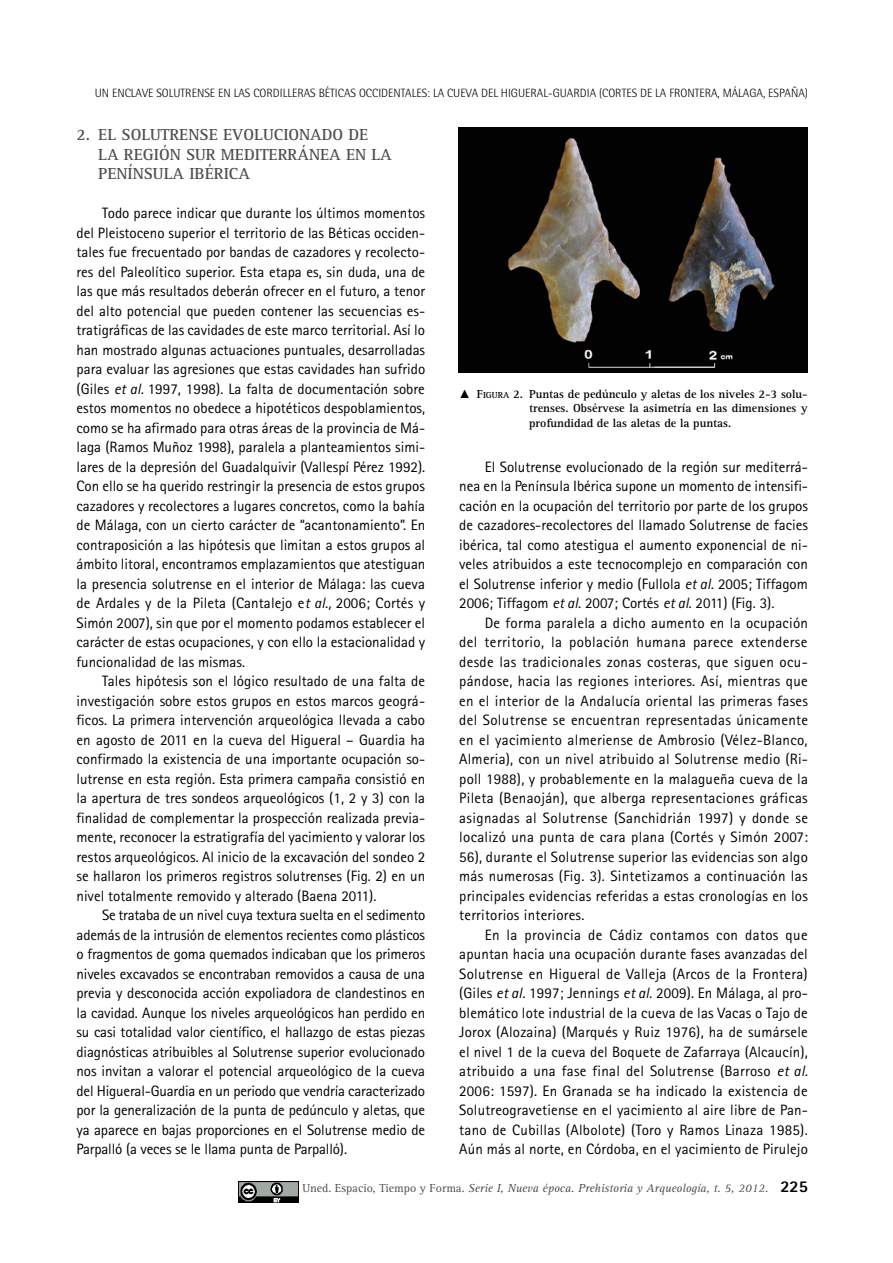
<style>
.page{position:relative;width:893px;height:1263px;background:#fff}
.page>*{position:absolute;margin:0;border:0;box-sizing:border-box;transform-origin:0 0}
._01_LADILLO{font:700 16.5px/19.5px "Rotis Serif Std";color:#514f4d}
.PARRAFO{font:15px/19.5px "Rotis Sans Serif Std";color:#000;text-align:justify}
.PIE_FOTO{font:700 12px/14.2px "Rotis Serif Std";color:#000;text-align:justify}
.t1{font:300 12px "Rotis Semi Sans Std";color:#000}
.t2{font:italic 12px "Rotis Serif Std";color:#514f4d}
.s1{font-style:italic}
.s2{font-family:"Times New Roman";font-weight:400}
.s3{font-style:inherit}
.s4{font-size:9px}
.s5{font-style:normal}
.s6{font-family:"Rotis Sans Serif Std";font-weight:800;font-style:normal;font-size:16.5px;color:#000}
</style>
<div class="page">
<img style="left:238px;top:1181px;width:61px;height:21px">
<img style="left:459px;top:127px;width:349px;height:246px">
<p class="t1" style="left:95px;top:86px;width:715px">UN ENCLAVE SOLUTRENSE EN LAS CORDILLERAS BÉTICAS OCCIDENTALES: LA CUEVA DEL HIGUERAL-GUARDIA (CORTES DE LA FRONTERA, MÁLAGA, ESPAÑA)</p>
<p class="_01_LADILLO" style="left:98px;top:125px;width:295px;text-indent:-22px">2. EL SOLUTRENSE EVOLUCIONADO DE<br>LA REGIÓN SUR MEDITERRÁNEA EN LA<br>PENÍNSULA IBÉRICA</p>
<p class="PARRAFO" style="left:77px;top:203px;width:350px;text-indent:26px">Todo parece indicar que durante los últimos momentos del Pleistoceno superior el territorio de las Béticas occiden&shy;tales fue frecuentado por bandas de cazadores y recolecto&shy;res del Paleolítico superior. Esta etapa es, sin duda, una de las que más resultados deberán ofrecer en el futuro, a tenor del alto potencial que pueden contener las secuencias es&shy;tratigráficas de las cavidades de este marco territorial. Así lo han mostrado algunas actuaciones puntuales, desarrolladas para evaluar las agresiones que estas cavidades han sufrido (Giles <span class="s1">et al.</span> 1997, 1998). La falta de documentación sobre estos momentos no obedece a hipotéticos despoblamientos, como se ha afirmado para otras áreas de la provincia de Má&shy;laga (Ramos Muñoz 1998), paralela a planteamientos simi&shy;lares de la depresión del Guadalquivir (Vallespí Pérez 1992).<br>Con ello se ha querido restringir la presencia de estos grupos cazadores y recolectores a lugares concretos, como la bahía de Málaga, con un cierto carácter de “acantonamiento”. En contraposición a las hipótesis que limitan a estos grupos al ámbito litoral, encontramos emplazamientos que atestiguan la presencia solutrense en el interior de Málaga: las cueva de Ardales y de la Pileta (Cantalejo e<span class="s1">t al.,</span> 2006; Cortés y Simón 2007), sin que por el momento podamos establecer el carácter de estas ocupaciones, y con ello la estacionalidad y funcionalidad de las mismas.</p>
<p class="PARRAFO" style="left:77px;top:671px;width:350px;text-indent:26px">Tales hipótesis son el lógico resultado de una falta de investigación sobre estos grupos en estos marcos geográ&shy;ficos. La primera intervención arqueológica llevada a cabo en agosto de 2011 en la cueva del Higueral – Guardia ha confirmado la existencia de una importante ocupación so&shy;lutrense en esta región. Esta primera campaña consistió en la apertura de tres sondeos arqueológicos (1, 2 y 3) con la finalidad de complementar la prospección realizada previa&shy;mente, reconocer la estratigrafía del yacimiento y valorar los restos arqueológicos. Al inicio de la excavación del sondeo 2 se hallaron los primeros registros solutrenses (Fig. 2) en un nivel totalmente removido y alterado (Baena 2011).</p>
<p class="PARRAFO" style="left:77px;top:905px;width:350px;text-indent:26px">Se trataba de un nivel cuya textura suelta en el sedimento además de la intrusión de elementos recientes como plásticos o fragmentos de goma quemados indicaban que los primeros niveles excavados se encontraban removidos a causa de una previa y desconocida acción expoliadora de clandestinos en la cavidad. Aunque los niveles arqueológicos han perdido en su casi totalidad valor científico, el hallazgo de estas piezas diagnósticas atribuibles al Solutrense superior evolucionado nos invitan a valorar el potencial arqueológico de la cueva del Higueral-Guardia en un periodo que vendría caracterizado por la generalización de la punta de pedúnculo y aletas, que ya aparece en bajas proporciones en el Solutrense medio de Parpalló (a veces se le llama punta de Parpalló).</p>
<p class="PIE_FOTO" style="left:529px;top:387px;width:280px;text-indent:-70px"><span class="s2">▲</span> <span class="s3">F</span><span class="s4">IGURA</span> <span class="s3">2.</span> Puntas de pedúnculo y aletas de los niveles 2-3 solu&shy;trenses. Obsérvese la asimetría en las dimensiones y profundidad de las aletas de la puntas.</p>
<p class="PARRAFO" style="left:459px;top:457px;width:350px;text-indent:26px">El Solutrense evolucionado de la región sur mediterrá&shy;nea en la Península Ibérica supone un momento de intensifi&shy;cación en la ocupación del territorio por parte de los grupos de cazadores-recolectores del llamado Solutrense de facies ibérica, tal como atestigua el aumento exponencial de ni&shy;veles atribuidos a este tecnocomplejo en comparación con el Solutrense inferior y medio (Fullola <span class="s1">et al.</span> 2005; Tiffagom 2006; Tiffagom <span class="s1">et al</span>. 2007; Cortés <span class="s1">et al.</span> 2011) (Fig. 3).</p>
<p class="PARRAFO" style="left:459px;top:613px;width:350px;text-indent:26px">De forma paralela a dicho aumento en la ocupación del territorio, la población humana parece extenderse desde las tradicionales zonas costeras, que siguen ocu&shy;pándose, hacia las regiones interiores. Así, mientras que en el interior de la Andalucía oriental las primeras fases del Solutrense se encuentran representadas únicamente en el yacimiento almeriense de Ambrosio (Vélez-Blanco, Almeria), con un nivel atribuido al Solutrense medio (Ri&shy;poll 1988), y probablemente en la malagueña cueva de la Pileta (Benaoján), que alberga representaciones gráficas asignadas al Solutrense (Sanchidrián 1997) y donde se localizó una punta de cara plana (Cortés y Simón 2007:<br>56), durante el Solutrense superior las evidencias son algo más numerosas (Fig. 3). Sintetizamos a continuación las principales evidencias referidas a estas cronologías en los territorios interiores.</p>
<p class="PARRAFO" style="left:459px;top:925px;width:350px;text-indent:26px">En la provincia de Cádiz contamos con datos que apuntan hacia una ocupación durante fases avanzadas del Solutrense en Higueral de Valleja (Arcos de la Frontera) (Giles <span class="s1">et al.</span> 1997; Jennings <span class="s1">et al.</span> 2009). En Málaga, al pro&shy;blemático lote industrial de la cueva de las Vacas o Tajo de Jorox (Alozaina) (Marqués y Ruiz 1976), ha de sumársele el nivel 1 de la cueva del Boquete de Zafarraya (Alcaucín), atribuido a una fase final del Solutrense (Barroso <span class="s1">et al.<br></span>2006: 1597). En Granada se ha indicado la existencia de Solutreogravetiense en el yacimiento al aire libre de Pan&shy;tano de Cubillas (Albolote) (Toro y Ramos Linaza 1985).<br>Aún más al norte, en Córdoba, en el yacimiento de Pirulejo</p>
<p class="t2" style="left:302px;top:1181px;width:507px"><span class="s5">Uned. Espacio, Tiempo y Forma.</span> Serie I, Nueva época. Prehistoria y Arqueología, t. 5, 2012. <span class="s6">225</span></p>
</div>
